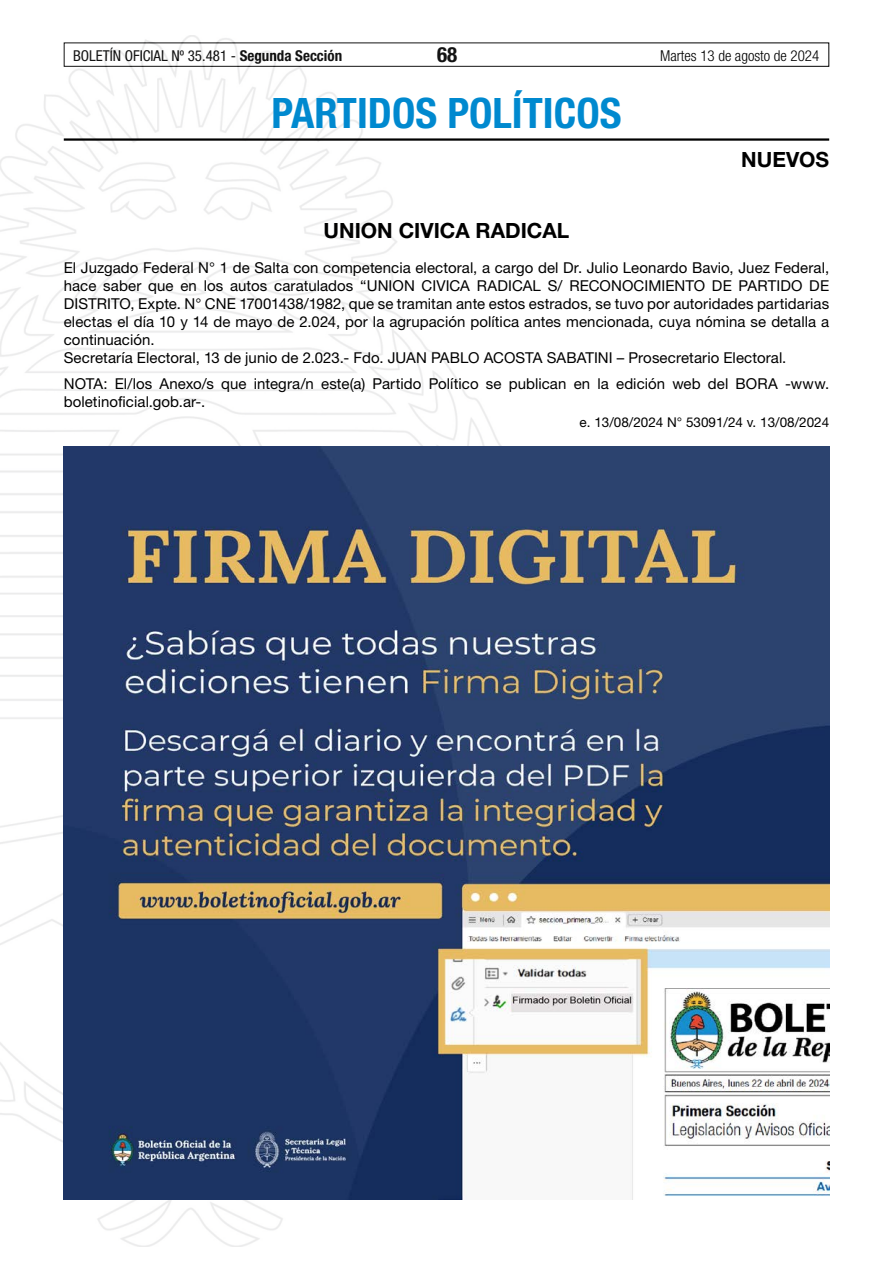
<style>
.page{position:relative;width:893px;height:1263px;background:#fff}
.page>*{position:absolute;margin:0;border:0;box-sizing:border-box;transform-origin:0 0}
.t1{font:700 condensed 42px "Helvetica Neue LT Std";color:#0089cf}
.t2{font:700 21px "Helvetica Neue LT Std";color:#000}
.t3{font:700 condensed 21px "Helvetica Neue LT Std";color:#000}
.t4{font:15px/18px "Helvetica Neue LT Std";letter-spacing:.005em;color:#000}
.t5{font:condensed 15px "Helvetica Neue LT Std";color:#000}
.t6{font:300 condensed 15px "Helvetica Neue LT Std";color:#000}
.t7{font:13.5px "Helvetica Neue LT Std";color:#000}
.s1{font-weight:700}
</style>
<div class="page">
<div style="left:64px;top:43px;width:765px;height:24px;border:1px solid #000"></div>
<img style="left:0;top:35px;width:569px;height:1211px">
<hr style="left:64px;top:138px;width:765px;height:3px;background:#000">
<img style="left:64px;top:446px;width:765px;height:753px">
<p class="t5" style="left:73px;top:47px;width:271px">BOLETÍN OFICIAL Nº 35.481 - <span class="s1">Segunda Sección</span></p>
<h2 class="t3" style="left:437px;top:42px;width:22px">68</h2>
<p class="t6" style="left:660px;top:47px;width:161px">Martes 13 de agosto de 2024</p>
<h1 class="t1" style="left:271px;top:87px;width:351px">PARTIDOS POLÍTICOS</h1>
<h2 class="t2" style="left:741px;top:146px;width:89px">NUEVOS</h2>
<h2 class="t2" style="left:324px;top:217px;width:247px">UNION CIVICA RADICAL</h2>
<p class="t4" style="left:64px;top:258px;width:767px">El Juzgado Federal N° 1 de Salta con competencia electoral, a cargo del Dr. Julio Leonardo Bavio, Juez Federal, hace saber que en los autos caratulados “UNION CIVICA RADICAL S/ RECONOCIMIENTO DE PARTIDO DE DISTRITO, Expte. N° CNE 17001438/1982, que se tramitan ante estos estrados, se tuvo por autoridades partidarias electas el día 10 y 14 de mayo de 2.024, por la agrupación política antes mencionada, cuya nómina se detalla a continuación.<br>Secretaría Electoral, 13 de junio de 2.023.- Fdo. JUAN PABLO ACOSTA SABATINI – Prosecretario Electoral.</p>
<p class="t4" style="left:64px;top:375px;width:767px">NOTA: El/los Anexo/s que integra/n este(a) Partido Político se publican en la edición web del BORA -www. boletinoficial.gob.ar-.</p>
<p class="t7" style="left:580px;top:414px;width:251px">e. 13/08/2024 N° 53091/24 v. 13/08/2024</p>
</div>
